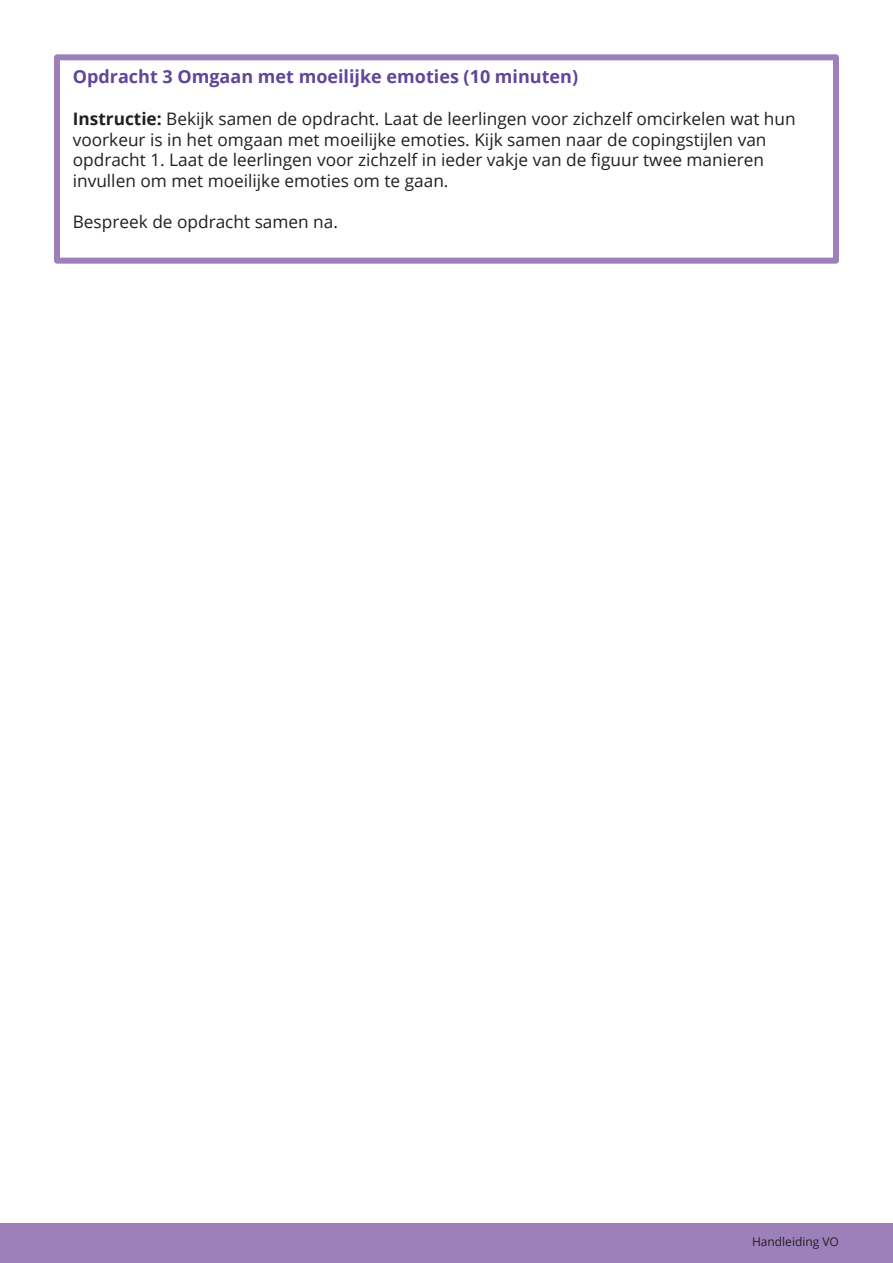
<style>
.page{position:relative;width:893px;height:1263px;background:#fff}
.page>*{position:absolute;margin:0;border:0;box-sizing:border-box;transform-origin:0 0}
.Broodtekst{font:700 18px "Open Sans";color:#60469a}
.Broodtekst-2{font:17.25px/20.7px "Open Sans";color:#231f20}
.t1{font:12px "Open Sans";color:#231f20}
.s1{font-weight:700}
</style>
<div class="page">
<div style="left:0;top:1223px;width:893px;height:40px;background:#9d80ba"></div>
<div style="left:54px;top:54px;width:785px;height:210px;border:6px solid #9d80ba"></div>
<p class="Broodtekst" style="left:73px;top:63px;width:507px">Opdracht 3 Omgaan met moeilijke emoties (10 minuten)</p>
<p class="Broodtekst-2" style="left:73px;top:108px;width:724px"><span class="s1">Instructie:</span> Bekijk samen de opdracht. Laat de leerlingen voor zichzelf omcirkelen wat hun voorkeur is in het omgaan met moeilijke emoties. Kijk samen naar de copingstijlen van opdracht 1. Laat de leerlingen voor zichzelf in ieder vakje van de figuur twee manieren invullen om met moeilijke emoties om te gaan.</p>
<p class="Broodtekst-2" style="left:73px;top:211px;width:267px">Bespreek de opdracht samen na.</p>
<p class="t1" style="left:752px;top:1233px;width:88px">Handleiding VO</p>
</div>
